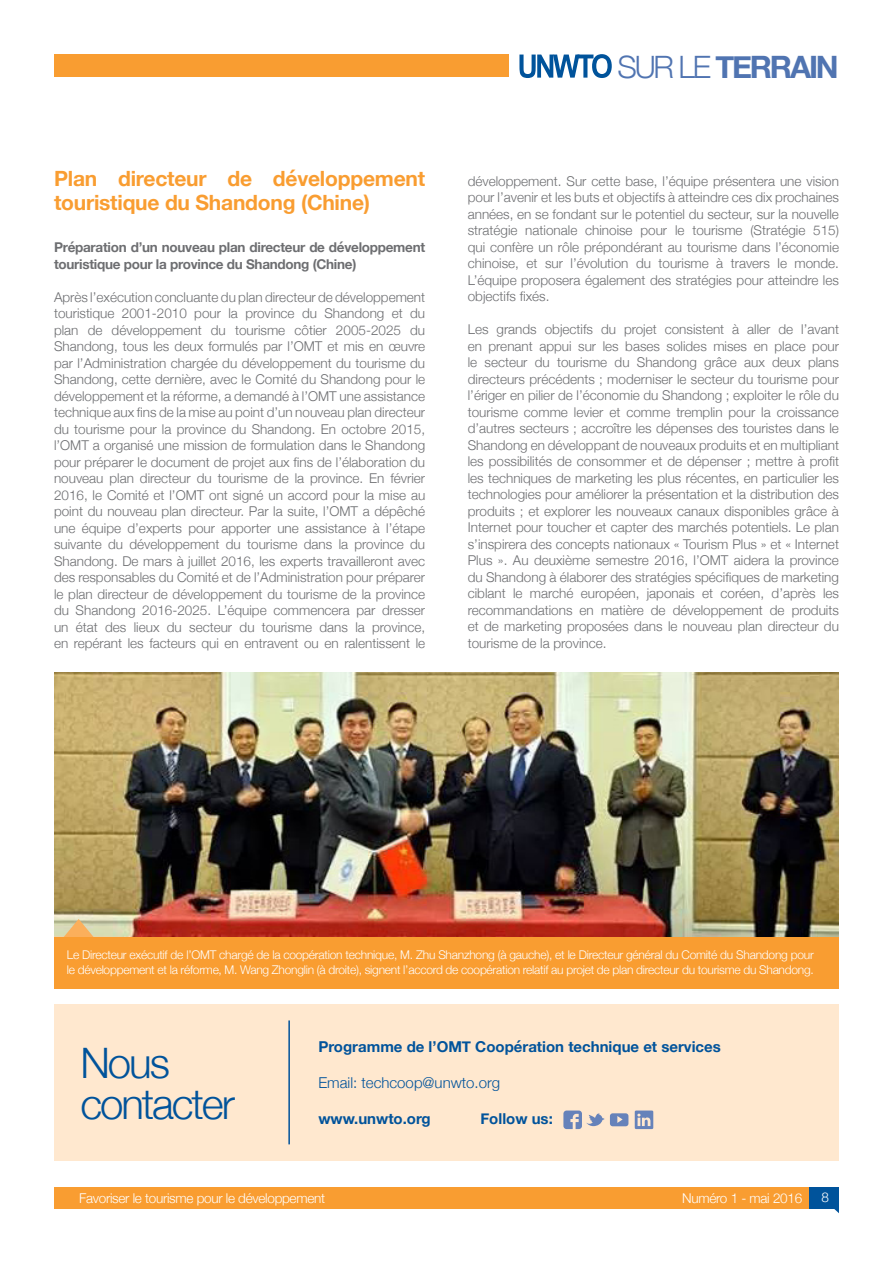
<style>
.page{position:relative;width:893px;height:1263px;background:#fff}
.page>*{position:absolute;margin:0;border:0;box-sizing:border-box;transform-origin:0 0}
.t1{font:300 42px/40.5px "Helvetica Neue";letter-spacing:-.05em;color:#00539b}
.t2{font:700 30.75px "Helvetica Neue";letter-spacing:-.07em;color:#5074b1}
.t3{font:700 21px/24px "Helvetica Neue";letter-spacing:-.01em;color:#f99d31}
.t4{font:700 15px "Helvetica Neue";color:#00539b}
.t5{font:300 15px "Helvetica Neue";color:#00539b}
.t6{font:300 13.5px/16.5px "Helvetica Neue";color:#6d6e71;text-align:justify}
.t7{font:700 13.5px/16.5px "Helvetica Neue";letter-spacing:-.02em;color:#6d6e71}
.t8{font:300 13.5px "Helvetica Neue";letter-spacing:-.02em;color:#fff}
.t9{font:300 12px/15px "Helvetica Neue";letter-spacing:-.02em;color:#fff}
.s1{font-weight:300}
</style>
<div class="page">
<div style="left:54px;top:1187px;width:785px;height:22px;background:#f99d31"></div>
<div style="left:809px;top:1187px;width:30px;height:22px;background:#00539b"></div>
<svg style="left:834px;top:1209px;width:5px;height:4px"></svg>
<div style="left:54px;top:54px;width:455px;height:23px;background:#f99d31"></div>
<div style="left:54px;top:1004px;width:785px;height:157px;background:#ffe8cf"></div>
<hr style="left:288px;top:1020px;width:2px;height:124px;background:#00539b">
<img style="left:54px;top:672px;width:785px;height:265px">
<svg style="left:635px;top:1110px;width:18px;height:19px"></svg>
<svg style="left:563px;top:1110px;width:65px;height:19px"></svg>
<svg style="left:59px;top:919px;width:39px;height:18px"></svg>
<div style="left:54px;top:937px;width:785px;height:52px;background:#f99d31"></div>
<svg style="left:519px;top:54px;width:93px;height:24px"></svg>
<h3 class="t3" style="left:54px;top:167px;width:373px">Plan directeur de développement touristique du Shandong (Chine)</h3>
<p class="t7" style="left:54px;top:239px;width:373px">Préparation d’un nouveau plan directeur de développement touristique pour la province du Shandong (Chine)</p>
<p class="t6" style="left:54px;top:287px;width:373px">Après l’exécution concluante du plan directeur de développement touristique 2001-2010 pour la province du Shandong et du plan de développement du tourisme côtier 2005-2025 du Shandong, tous les deux formulés par l’OMT et mis en œuvre par l’Administration chargée du développement du tourisme du Shandong, cette dernière, avec le Comité du Shandong pour le développement et la réforme, a demandé à l’OMT une assistance technique aux fins de la mise au point d’un nouveau plan directeur du tourisme pour la province du Shandong. En octobre 2015, l’OMT a organisé une mission de formulation dans le Shandong pour préparer le document de projet aux fins de l’élaboration du nouveau plan directeur du tourisme de la province. En février 2016, le Comité et l’OMT ont signé un accord pour la mise au point du nouveau plan directeur. Par la suite, l’OMT a dépêché une équipe d’experts pour apporter une assistance à l’étape suivante du développement du tourisme dans la province du Shandong. De mars à juillet 2016, les experts travailleront avec des responsables du Comité et de l’Administration pour préparer le plan directeur de développement du tourisme de la province du Shandong 2016-2025. L’équipe commencera par dresser un état des lieux du secteur du tourisme dans la province, en repérant les facteurs qui en entravent ou en ralentissent le</p>
<h2 class="t2" style="left:617px;top:42px;width:223px"><span class="s1">SUR LE</span> TERRAIN</h2>
<p class="t6" style="left:468px;top:172px;width:373px">développement. Sur cette base, l’équipe présentera une vision pour l’avenir et les buts et objectifs à atteindre ces dix prochaines années, en se fondant sur le potentiel du secteur, sur la nouvelle stratégie nationale chinoise pour le tourisme (Stratégie 515) qui confère un rôle prépondérant au tourisme dans l’économie chinoise, et sur l’évolution du tourisme à travers le monde.<br>L’équipe proposera également des stratégies pour atteindre les objectifs fixés.</p>
<p class="t6" style="left:468px;top:320px;width:373px">Les grands objectifs du projet consistent à aller de l’avant en prenant appui sur les bases solides mises en place pour le secteur du tourisme du Shandong grâce aux deux plans directeurs précédents ; moderniser le secteur du tourisme pour l’ériger en pilier de l’économie du Shandong ; exploiter le rôle du tourisme comme levier et comme tremplin pour la croissance d’autres secteurs ; accroître les dépenses des touristes dans le Shandong en développant de nouveaux produits et en multipliant les possibilités de consommer et de dépenser ; mettre à profit les techniques de marketing les plus récentes, en particulier les technologies pour améliorer la présentation et la distribution des produits ; et explorer les nouveaux canaux disponibles grâce à Internet pour toucher et capter des marchés potentiels. Le plan s’inspirera des concepts nationaux « Tourism Plus » et « Internet Plus ». Au deuxième semestre 2016, l’OMT aidera la province du Shandong à élaborer des stratégies spécifiques de marketing ciblant le marché européen, japonais et coréen, d’après les recommandations en matière de développement de produits et de marketing proposées dans le nouveau plan directeur du tourisme de la province.</p>
<p class="t9" style="left:67px;top:946px;width:748px">Le Directeur exécutif de l’OMT chargé de la coopération technique, M. Zhu Shanzhong (à gauche), et le Directeur général du Comité du Shandong pour le développement et la réforme, M. Wang Zhonglin (à droite), signent l’accord de coopération relatif au projet de plan directeur du tourisme du Shandong.</p>
<h1 class="t1" style="left:81px;top:1040px;width:156px">Nous contacter</h1>
<p class="t4" style="left:318px;top:1035px;width:404px">Programme de l’OMT Coopération technique et services</p>
<p class="t5" style="left:318px;top:1071px;width:183px">Email: techcoop@unwto.org</p>
<p class="t4" style="left:318px;top:1107px;width:114px">www.unwto.org</p>
<p class="t4" style="left:480px;top:1107px;width:74px">Follow us:</p>
<p class="t8" style="left:79px;top:1187px;width:247px">Favoriser le tourisme pour le développement</p>
<p class="t8" style="left:682px;top:1187px;width:121px">Numéro 1 - mai 2016</p>
<p class="t8" style="left:821px;top:1186px;width:9px">8</p>
</div>
